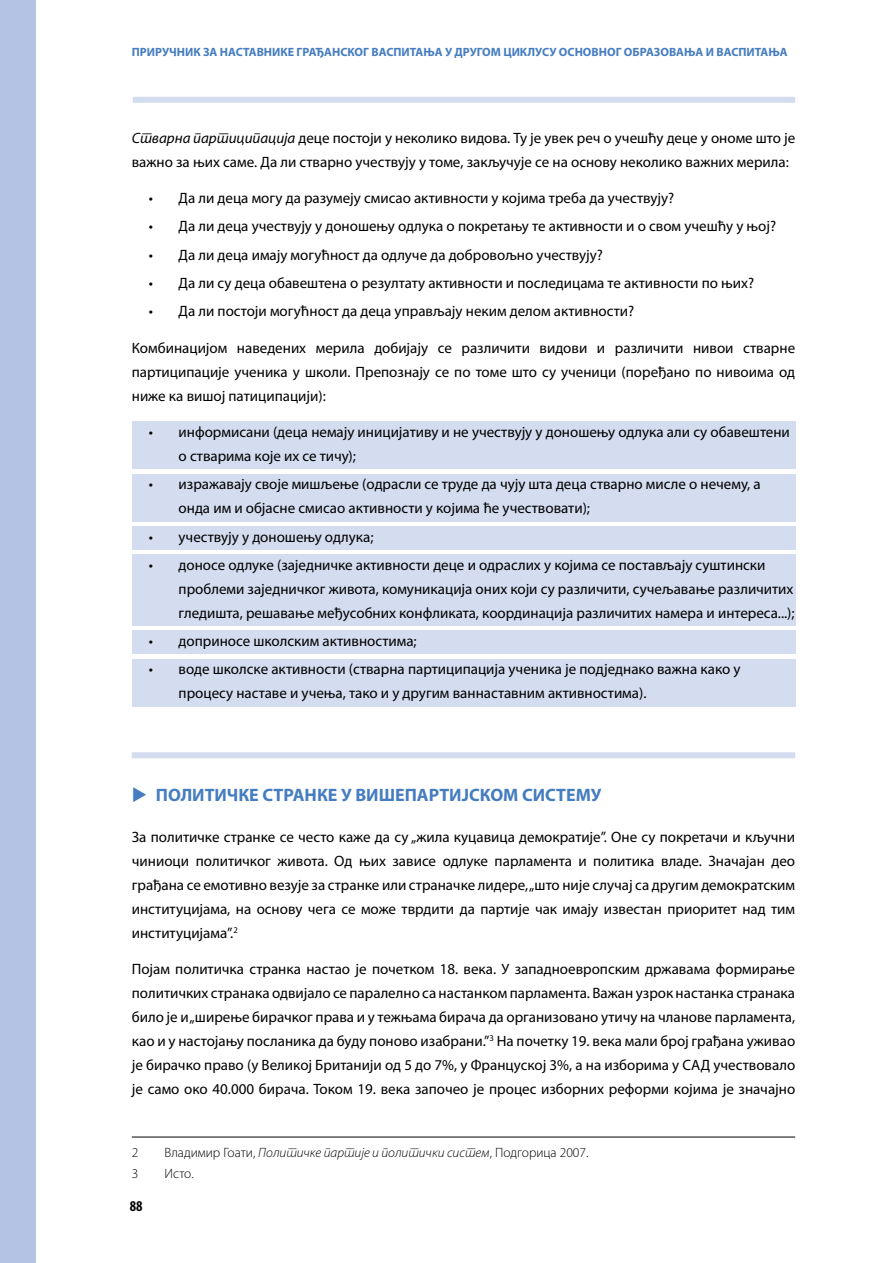
<style>
.page{position:relative;width:893px;height:1263px;background:#fff}
.page>*{position:absolute;margin:0;border:0;box-sizing:border-box;transform-origin:0 0}
.t1{font:700 18px "Myriad Pro";color:#457dc0}
.t2{font:15px/24px "Myriad Pro";color:#000}
.t3{font:700 condensed 15px "Myriad Pro";color:#000}
.t4{font:italic 300 13.5px "Myriad Pro";color:#000}
.t5{font:300 13.5px "Myriad Pro";color:#000}
.t6{font:700 12px "Myriad Pro";color:#457dc0}
.s1{font-style:italic}
.s2{font-style:normal}
</style>
<div class="page">
<div style="left:0;top:0;width:35px;height:1263px;background:#b4c3e4"></div>
<div style="left:133px;top:97px;width:662px;height:6px;background:#d4dcf0"></div>
<div style="left:132px;top:422px;width:663px;height:47px;background:#d4dcf0"></div>
<div style="left:132px;top:474px;width:663px;height:47px;background:#d4dcf0"></div>
<div style="left:132px;top:526px;width:663px;height:24px;background:#d4dcf0"></div>
<div style="left:132px;top:554px;width:663px;height:72px;background:#d4dcf0"></div>
<div style="left:132px;top:631px;width:663px;height:23px;background:#d4dcf0"></div>
<div style="left:132px;top:659px;width:663px;height:47px;background:#d4dcf0"></div>
<div style="left:132px;top:752px;width:663px;height:6px;background:#d4dcf0"></div>
<hr style="left:132px;top:1137px;width:663px;height:1px;background:#000">
<p class="t6" style="left:132px;top:45px;width:657px">ПРИРУЧНИК ЗА НАСТАВНИКЕ ГРАЂАНСКОГ ВАСПИТАЊА У ДРУГОМ ЦИКЛУСУ ОСНОВНОГ ОБРАЗОВАЊА И ВАСПИТАЊА</p>
<p class="t2" style="left:132px;top:126px;width:665px"><span class="s1">Стварна партиципација</span> деце постоји у неколико видова. Ту је увек реч о учешћу деце у ономе што је важно за њих саме. Да ли стварно учествују у томе, закључује се на основу неколико важних мерила:</p>
<p class="t2" style="left:149px;top:186px;width:527px">• Да ли деца могу да разумеју смисао активности у којима треба да учествују?</p>
<p class="t2" style="left:149px;top:215px;width:629px">• Да ли деца учествују у доношењу одлука о покретању те активности и о свом учешћу у њој?</p>
<p class="t2" style="left:149px;top:243px;width:456px">• Да ли деца имају могућност да одлуче да добровољно учествују?</p>
<p class="t2" style="left:149px;top:271px;width:607px">• Да ли су деца обавештена о резултату активности и последицама те активности по њих?</p>
<p class="t2" style="left:149px;top:299px;width:487px">• Да ли постоји могућност да деца управљају неким делом активности?</p>
<p class="t2" style="left:132px;top:336px;width:665px;text-align:justify">Комбинацијом наведених мерила добијају се различити видови и различити нивои стварне партиципације ученика у школи. Препознају се по томе што су ученици (поређано по нивоима од ниже ка вишој патиципацији):</p>
<p class="t2" style="left:179px;top:420px;width:613px;text-indent:-30px">• информисани (деца немају иницијативу и не учествују у доношењу одлука али су обавештени о стварима које их се тичу);</p>
<p class="t2" style="left:179px;top:473px;width:584px;text-indent:-30px">• изражавају своје мишљење (одрасли се труде да чују шта деца стварно мисле о нечему, а онда им и објасне смисао активности у којима ће учествовати);</p>
<p class="t2" style="left:149px;top:525px;width:226px">• учествују у доношењу одлука;</p>
<p class="t2" style="left:179px;top:553px;width:617px;text-indent:-30px">• доносе одлуке (заједничке активности деце и одраслих у којима се постављају суштински проблеми заједничког живота, комуникација оних који су различити, сучељавање различитих гледишта, решавање међусобних конфликата, координација различитих намера и интереса...);</p>
<p class="t2" style="left:149px;top:629px;width:269px">• доприносе школским активностима;</p>
<p class="t2" style="left:179px;top:658px;width:563px;text-indent:-30px">• воде школске активности (стварна партиципација ученика је подједнако важна како у процесу наставе и учења, тако и у другим ваннаставним активностима).</p>
<p class="t1" style="left:156px;top:785px;width:447px">ПОЛИТИЧКЕ СТРАНКЕ У ВИШЕПАРТИЈСКОМ СИСТЕМУ</p>
<p class="t2" style="left:132px;top:825px;width:665px;text-align:justify">За политичке странке се често каже да су „жила куцавица демократије”. Оне су покретачи и кључни чиниоци политичког живота. Од њих зависе одлуке парламента и политика владе. Значајан део грађана се емотивно везује за странке или страначке лидере, „што није случај са другим демократским институцијама, на основу чега се може тврдити да партије чак имају известан приоритет над тим институцијама”.<sup>2</sup></p>
<p class="t2" style="left:132px;top:957px;width:665px;text-align:justify">Појам политичка странка настао је почетком 18. века. У западноевропским државама формирање политичких странака одвијало се паралелно са настанком парламента. Важан узрок настанка странака било је и „ширење бирачког права и у тежњама бирача да организовано утичу на чланове парламента, као и у настојању посланика да буду поново изабрани.”<sup>3</sup> На почетку 19. века мали број грађана уживао је бирачко право (у Великој Британији од 5 до 7%, у Француској 3%, a на изборима у САД учествовало је само око 40.000 бирача. Током 19. века започео је процес изборних реформи којима је значајно</p>
<p class="t5" style="left:132px;top:1145px;width:8px">2</p>
<p class="t4" style="left:165px;top:1146px;width:425px"><span class="s2">Владимир Гоати,</span> Политичке партије и политички систем<span class="s2">, Подгорица 2007.</span></p>
<p class="t5" style="left:132px;top:1166px;width:8px">3</p>
<p class="t5" style="left:165px;top:1166px;width:31px">Исто.</p>
<p class="t3" style="left:130px;top:1197px;width:14px">88</p>
</div>
